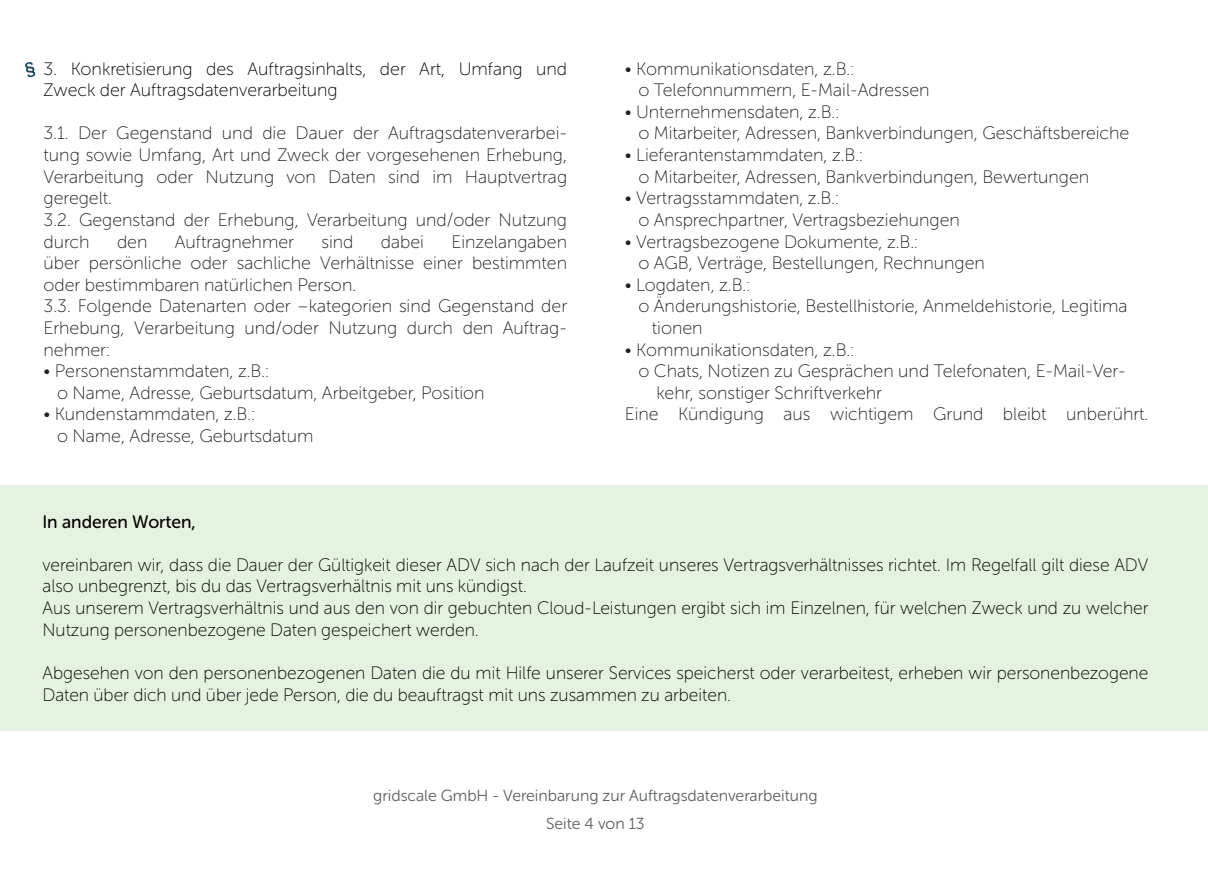
<style>
.page{position:relative;width:1208px;height:874px;background:#fff}
.page>*{position:absolute;margin:0;border:0;box-sizing:border-box;transform-origin:0 0}
.t1{font:18px/21.6px "Museo Sans Rounded 100";color:#231f20}
.t2{font:18px/21.6px "Museo Sans Rounded 100";color:#000001}
.t3{font:18px/21.6px "Museo Sans Rounded 100";color:#030003}
.t4{font:18px "Museo Sans Rounded 500";color:#030003}
.t5{font:16px "Museo Sans Rounded 300";color:#5d6162}
</style>
<div class="page">
<div style="left:0;top:485px;width:1208px;height:245px;background:#e6f2e0"></div>
<svg style="left:25px;top:62px;width:10px;height:15px"></svg>
<p class="t3" style="left:44px;top:58px;width:525px">3. Konkretisierung des Auftragsinhalts, der Art, Umfang und<br>Zweck der Auftragsdatenverarbeitung</p>
<p class="t1" style="left:44px;top:122px;width:525px">3.1. Der Gegenstand und die Dauer der Auftragsdatenverarbei&shy;tung sowie Umfang, Art und Zweck der vorgesehenen Erhebung, Verarbeitung oder Nutzung von Daten sind im Hauptvertrag geregelt.<br>3.2. Gegenstand der Erhebung, Verarbeitung und/oder Nutzung durch</p>
<p class="t1" style="left:117px;top:230px;width:32px">den</p>
<p class="t1" style="left:175px;top:230px;width:121px">Auftragnehmer</p>
<p class="t1" style="left:321px;top:230px;width:34px">sind</p>
<p class="t1" style="left:381px;top:230px;width:45px">dabei</p>
<p class="t1" style="left:44px;top:230px;width:525px;text-indent:408px">Einzelangaben über persönliche oder sachliche Verhältnisse einer bestimmten oder bestimmbaren natürlichen Person.<br>3.3. Folgende Datenarten oder –kategorien sind Gegenstand der Erhebung, Verarbeitung und/oder Nutzung durch den Auftrag&shy;nehmer:</p>
<p class="t1" style="left:57px;top:360px;width:429px;text-indent:-14px">• Personenstammdaten, z.B.:<br>o Name, Adresse, Geburtsdatum, Arbeitgeber, Position</p>
<p class="t1" style="left:57px;top:403px;width:258px;text-indent:-14px">• Kundenstammdaten, z.B.:<br>o Name, Adresse, Geburtsdatum</p>
<p class="t1" style="left:638px;top:58px;width:293px;text-indent:-14px">• Kommunikationsdaten, z.B.:<br>o Telefonnummern, E-Mail-Adressen</p>
<p class="t1" style="left:638px;top:101px;width:492px;text-indent:-14px">• Unternehmensdaten, z.B.:<br>o Mitarbeiter, Adressen, Bankverbindungen, Geschäftsbereiche</p>
<p class="t1" style="left:638px;top:144px;width:452px;text-indent:-14px">• Lieferantenstammdaten, z.B.:<br>o Mitarbeiter, Adressen, Bankverbindungen, Bewertungen</p>
<p class="t1" style="left:638px;top:187px;width:323px;text-indent:-14px">• Vertragsstammdaten, z.B.:<br>o Ansprechpartner, Vertragsbeziehungen</p>
<p class="t1" style="left:638px;top:230px;width:348px;text-indent:-14px">• Vertragsbezogene Dokumente, z.B.:<br>o AGB, Verträge, Bestellungen, Rechnungen</p>
<p class="t1" style="left:625px;top:274px;width:127px">• Logdaten, z.B.:</p>
<p class="t1" style="left:638px;top:295px;width:491px">o Änderungshistorie, Bestellhistorie, Anmeldehistorie, Legitima</p>
<p class="t1" style="left:652px;top:317px;width:52px">tionen</p>
<p class="t1" style="left:625px;top:338px;width:231px">• Kommunikationsdaten, z.B.:</p>
<p class="t1" style="left:638px;top:360px;width:489px">o Chats, Notizen zu Gesprächen und Telefonaten, E-Mail-Ver-</p>
<p class="t1" style="left:656px;top:382px;width:227px">kehr, sonstiger Schriftverkehr</p>
<p class="t1" style="left:625px;top:403px;width:525px">Eine Kündigung aus wichtigem Grund bleibt unberührt.</p>
<p class="t4" style="left:43px;top:511px;width:155px">In anderen Worten,</p>
<p class="t2" style="left:43px;top:553px;width:1107px">vereinbaren wir, dass die Dauer der Gültigkeit dieser ADV sich nach der Laufzeit unseres Vertragsverhältnisses richtet. Im Regelfall gilt diese ADV also unbegrenzt, bis du das Vertragsverhältnis mit uns kündigst.<br>Aus unserem Vertragsverhältnis und aus den von dir gebuchten Cloud-Leistungen ergibt sich im Einzelnen, für welchen Zweck und zu welcher Nutzung personenbezogene Daten gespeichert werden.</p>
<p class="t2" style="left:43px;top:661px;width:1107px">Abgesehen von den personenbezogenen Daten die du mit Hilfe unserer Services speicherst oder verarbeitest, erheben wir personenbezogene<br>Daten über dich und über jede Person, die du beauftragst mit uns zusammen zu arbeiten.</p>
<p class="t5" style="left:373px;top:786px;width:446px">gridscale GmbH - Vereinbarung zur Auftragsdatenverarbeitung</p>
<p class="t5" style="left:546px;top:813px;width:100px">Seite 4 von 13</p>
</div>
